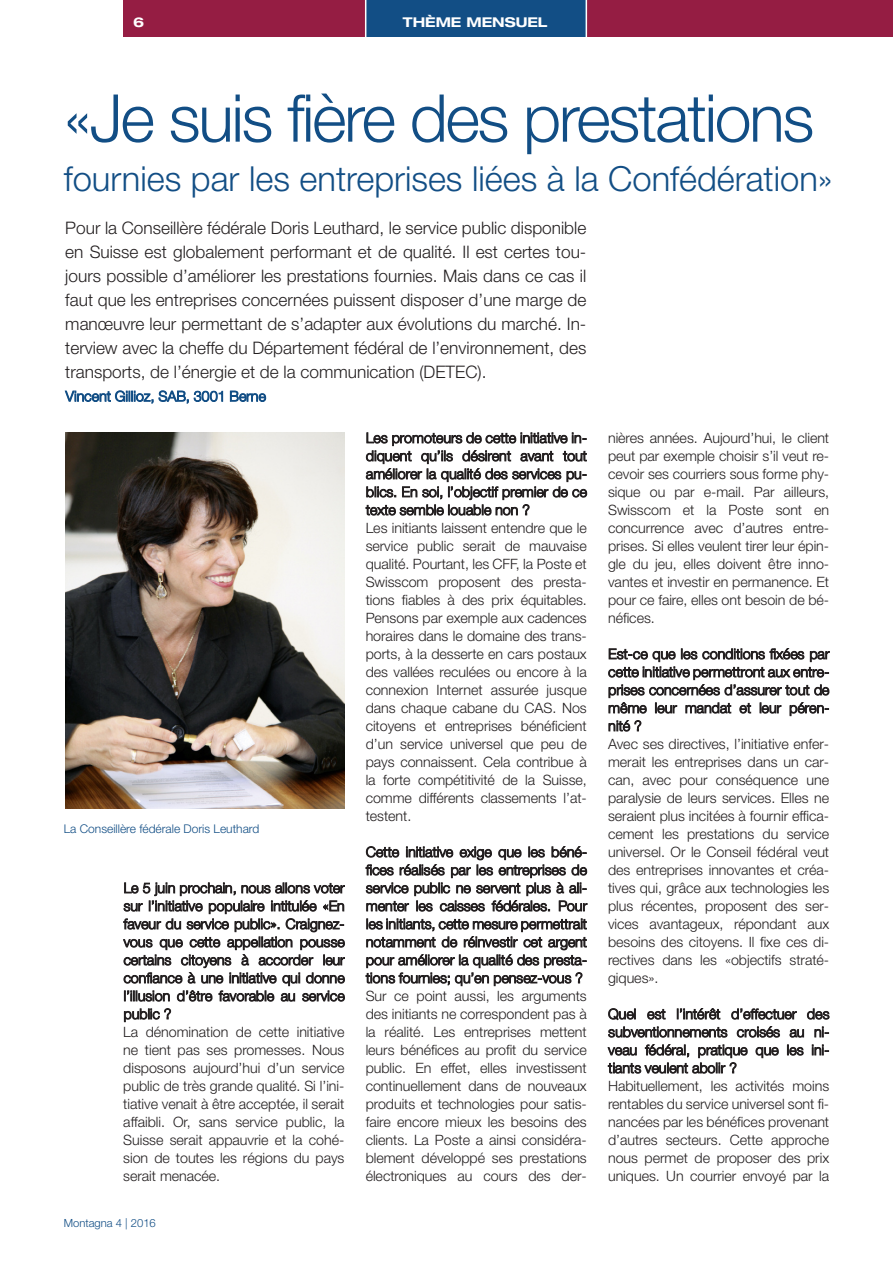
<style>
.page{position:relative;width:893px;height:1263px;background:#fff}
.page>*{position:absolute;margin:0;border:0;box-sizing:border-box;transform-origin:0 0}
.t1{font:300 66px "Helvetica Neue";letter-spacing:-.035em;color:#124e85}
.t2{font:300 34.5px "Helvetica Neue";color:#124e85}
.t3{font:300 17.25px/24px "Helvetica Neue";color:#231f20;text-align:justify}
.t4{font:300 14.25px/18px "Helvetica Neue";letter-spacing:-.005em;color:#231f20}
.t5{font:300 14.25px "Helvetica Neue";color:#124e85}
.t6{font:700 expanded 13.5px "Helvetica Neue";color:#fff}
.t7{font:300 12px "Helvetica Neue";color:#124e85}
.t8{font:300 11.25px "Helvetica Neue";color:#124e85}
</style>
<div class="page">
<div style="left:123px;top:0;width:770px;height:37px;background:#951d43"></div>
<div style="left:366px;top:0;width:221px;height:37px;background:#124e85"></div>
<hr style="left:365px;top:0;width:1px;height:38px;background:#fff">
<hr style="left:586px;top:0;width:1px;height:38px;background:#fff">
<img style="left:65px;top:433px;width:279px;height:376px">
<p class="t6" style="left:133px;top:17px;width:13px">6</p>
<p class="t6" style="left:403px;top:17px;width:146px">THÈME MENSUEL</p>
<h1 class="t1" style="left:64px;top:78px;width:752px">«Je suis fière des prestations</h1>
<h2 class="t2" style="left:64px;top:157px;width:770px">fournies par les entreprises liées à la Confédération»</h2>
<p class="t3" style="left:65px;top:215px;width:522px">Pour la Conseillère fédérale Doris Leuthard, le service public disponible en Suisse est globalement performant et de qualité. Il est certes tou&shy;jours possible d’améliorer les prestations fournies. Mais dans ce cas il faut que les entreprises concernées puissent disposer d’une marge de manœuvre leur permettant de s’adapter aux évolutions du marché. In&shy;terview avec la cheffe du Département fédéral de l’environnement, des transports, de l’énergie et de la communication (DETEC).</p>
<p class="t5" style="left:65px;top:387px;width:202px">Vincent Gillioz, SAB, 3001 Berne</p>
<p class="t7" style="left:64px;top:821px;width:197px">La Conseillère fédérale Doris Leuthard</p>
<p class="t4" style="left:123px;top:879px;width:223px">Le 5 juin prochain, nous allons voter sur l’initiative populaire intitulée «En faveur du service public». Craignez&shy;vous que cette appellation pousse certains citoyens à accorder leur confiance à une initiative qui donne l’illusion d’être favorable au service public ?<br>La dénomination de cette initiative ne tient pas ses promesses. Nous disposons aujourd’hui d’un service public de très grande qualité. Si l’ini&shy;tiative venait à être acceptée, il serait affaibli. Or, sans service public, la Suisse serait appauvrie et la cohé&shy;sion de toutes les régions du pays serait menacée.</p>
<p class="t8" style="left:64px;top:1216px;width:94px">Montagna 4 | 2016</p>
<p class="t4" style="left:366px;top:429px;width:223px">Les promoteurs de cette initiative in&shy;diquent qu’ils désirent avant tout améliorer la qualité des services pu&shy;blics. En soi, l’objectif premier de ce texte semble louable non ?<br>Les initiants laissent entendre que le service public serait de mauvaise qualité. Pourtant, les CFF, la Poste et Swisscom proposent des presta&shy;tions fiables à des prix équitables.<br>Pensons par exemple aux cadences horaires dans le domaine des trans&shy;ports, à la desserte en cars postaux des vallées reculées ou encore à la connexion Internet assurée jusque dans chaque cabane du CAS. Nos citoyens et entreprises bénéficient d’un service universel que peu de pays connaissent. Cela contribue à la forte compétitivité de la Suisse, comme différents classements l’at&shy;testent.</p>
<p class="t4" style="left:366px;top:843px;width:223px">Cette initiative exige que les béné&shy;fices réalisés par les entreprises de service public ne servent plus à ali&shy;menter les caisses fédérales. Pour les initiants, cette mesure permettrait notamment de réinvestir cet argent pour améliorer la qualité des presta&shy;tions fournies; qu’en pensez-vous ?<br>Sur ce point aussi, les arguments des initiants ne correspondent pas à la réalité. Les entreprises mettent leurs bénéfices au profit du service public. En effet, elles investissent continuellement dans de nouveaux produits et technologies pour satis&shy;faire encore mieux les besoins des clients. La Poste a ainsi considéra&shy;blement développé ses prestations électroniques au cours des der-</p>
<p class="t4" style="left:608px;top:429px;width:223px;text-align:justify">nières années. Aujourd’hui, le client peut par exemple choisir s’il veut re&shy;cevoir ses courriers sous forme phy&shy;sique ou par e-mail. Par ailleurs, Swisscom et la Poste sont en concurrence avec d’autres entre&shy;prises. Si elles veulent tirer leur épin&shy;gle du jeu, elles doivent être inno&shy;vantes et investir en permanence. Et pour ce faire, elles ont besoin de bé&shy;néfices.</p>
<p class="t4" style="left:608px;top:645px;width:223px">Est-ce que les conditions fixées par cette initiative permettront aux entre&shy;prises concernées d’assurer tout de même leur mandat et leur péren&shy;nité ?<br>Avec ses directives, l’initiative enfer&shy;merait les entreprises dans un car&shy;can, avec pour conséquence une paralysie de leurs services. Elles ne seraient plus incitées à fournir effica&shy;cement les prestations du service universel. Or le Conseil fédéral veut des entreprises innovantes et créa&shy;tives qui, grâce aux technologies les plus récentes, proposent des ser&shy;vices avantageux, répondant aux besoins des citoyens. Il fixe ces di&shy;rectives dans les «objectifs straté&shy;giques».</p>
<p class="t4" style="left:608px;top:1005px;width:223px">Quel est l’intérêt d’effectuer des subventionnements croisés au ni&shy;veau fédéral, pratique que les ini&shy;tiants veulent abolir ?<br>Habituellement, les activités moins rentables du service universel sont fi&shy;nancées par les bénéfices provenant d’autres secteurs. Cette approche nous permet de proposer des prix uniques. Un courrier envoyé par la</p>
</div>
